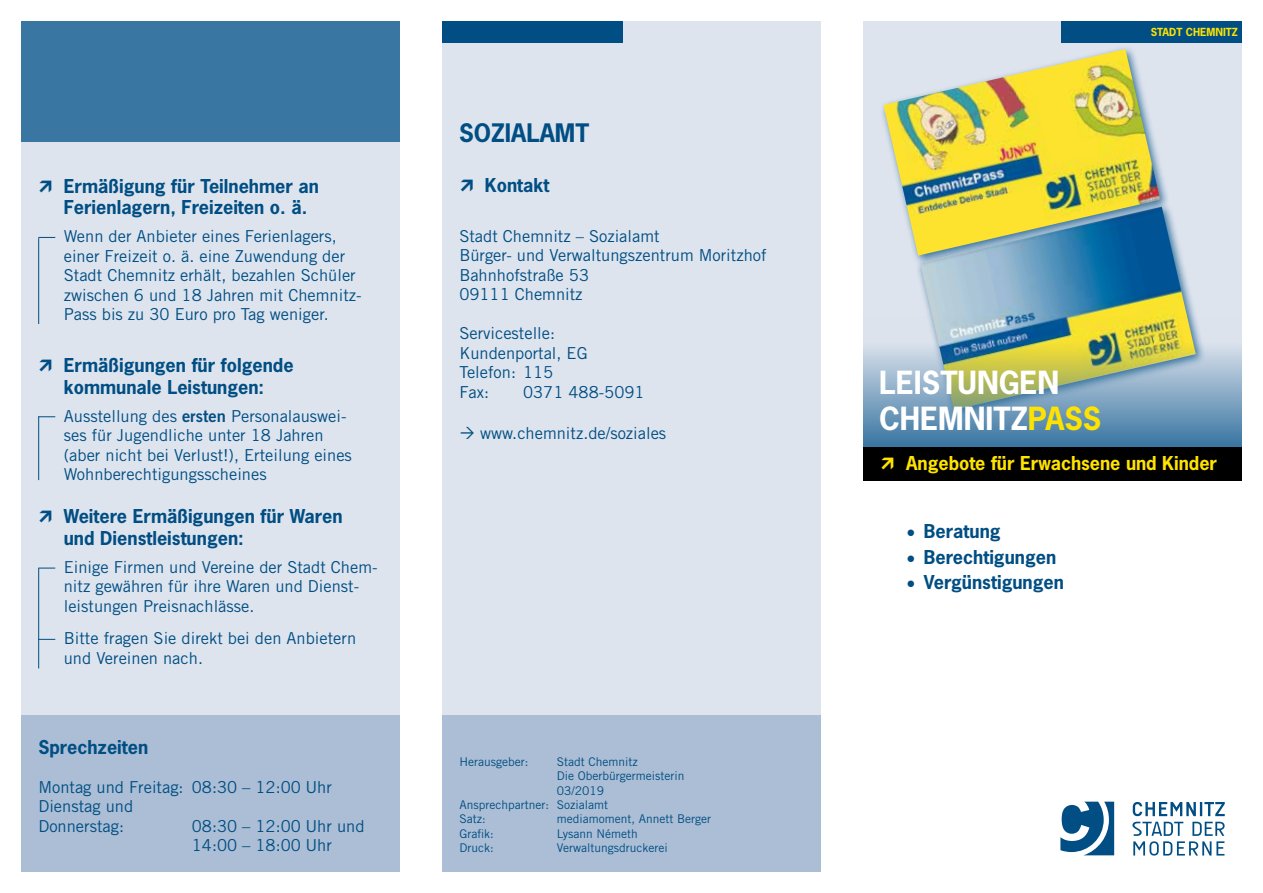
<style>
.page{position:relative;width:1263px;height:893px;background:#fff}
.page>*{position:absolute;margin:0;border:0;box-sizing:border-box;transform-origin:0 0}
.t1{font:700 30px/36px "News Gothic Std";color:#fff}
.t2{font:700 24px "News Gothic Std";color:#004e83}
.t3{font:700 18px/21.6px "News Gothic Std";color:#004e83}
.t4{font:700 18px "News Gothic Std";letter-spacing:-.005em;color:#ffe300}
.t5{font:16.5px/19.5px "Trade Gothic LT Std";color:#004e83}
.t6{font:12px "Trade Gothic LT Std";color:#004e83}
.t7{font:700 10.5px "News Gothic Std";color:#ffe300}
.s1{font-family:"Trade Gothic LT Std Bd 2"}
.s2{color:#ffe300}
</style>
<div class="page">
<div style="left:863px;top:21px;width:379px;height:425px;background:#dee4ee"></div>
<div style="left:442px;top:21px;width:379px;height:851px;background:#dee4ee"></div>
<div style="left:442px;top:716px;width:379px;height:156px;background:#acbed5"></div>
<div style="left:21px;top:21px;width:379px;height:851px;background:#dee4ee"></div>
<div style="left:21px;top:21px;width:379px;height:121px;background:#3a76a2"></div>
<div style="left:863px;top:446px;width:379px;height:34px;background:#000"></div>
<svg style="left:1133px;top:802px;width:92px;height:14px"></svg>
<svg style="left:1132px;top:822px;width:92px;height:33px"></svg>
<svg style="left:1060px;top:802px;width:54px;height:53px"></svg>
<svg style="left:38px;top:237px;width:17px;height:1px"></svg>
<svg style="left:39px;top:416px;width:16px;height:1px"></svg>
<svg style="left:39px;top:568px;width:16px;height:1px"></svg>
<svg style="left:39px;top:639px;width:16px;height:1px"></svg>
<div style="left:442px;top:21px;width:181px;height:22px;background:#004e83"></div>
<img style="left:920px;top:213px;width:275px;height:103px">
<div style="left:1061px;top:21px;width:181px;height:22px;background:#004e83"></div>
<svg style="left:863px;top:316px;width:379px;height:131px;background:#8ca9a3"></svg>
<div style="left:21px;top:716px;width:379px;height:156px;background:#acbed5"></div>
<div style="left:879px;top:44px;width:292px;height:222px;background:#004e83;opacity:.75"></div>
<img style="left:883px;top:49px;width:277px;height:207px">
<hr style="left:38px;top:416px;width:1px;height:64px;background:#004e83">
<hr style="left:38px;top:238px;width:1px;height:86px;background:#004e83">
<hr style="left:38px;top:568px;width:1px;height:100px;background:#004e83">
<p class="t3" style="left:64px;top:175px;width:257px">Ermäßigung für Teilnehmer an<br>Ferienlagern, Freizeiten o. ä.</p>
<p class="t5" style="left:64px;top:226px;width:299px">Wenn der Anbieter eines Ferienlagers, einer Freizeit o. ä. eine Zuwendung der Stadt Chemnitz erhält, bezahlen Schüler zwischen 6 und 18 Jahren mit Chemnitz-Pass bis zu 30 Euro pro Tag weniger.</p>
<p class="t3" style="left:64px;top:354px;width:231px">Ermäßigungen für folgende kommunale Leistungen:</p>
<p class="t5" style="left:64px;top:406px;width:290px">Ausstellung des <span class="s1">ersten</span> Personalauswei&shy;ses für Jugendliche unter 18 Jahren (aber nicht bei Verlust!), Erteilung eines Wohnberechtigungsscheines</p>
<p class="t3" style="left:64px;top:505px;width:280px">Weitere Ermäßigungen für Waren und Dienstleistungen:</p>
<p class="t5" style="left:64px;top:557px;width:315px">Einige Firmen und Vereine der Stadt Chem&shy;nitz gewähren für ihre Waren und Dienst&shy;leistungen Preisnachlässe.</p>
<p class="t5" style="left:64px;top:628px;width:294px">Bitte fragen Sie direkt bei den Anbietern und Vereinen nach.</p>
<p class="t3" style="left:38px;top:736px;width:111px">Sprechzeiten</p>
<p class="t5" style="left:38px;top:777px;width:295px">Montag und Freitag: 08:30 – 12:00 Uhr<br>Dienstag und<br>Donnerstag:</p>
<p class="t5" style="left:192px;top:816px;width:174px">08:30 – 12:00 Uhr und<br>14:00 – 18:00 Uhr</p>
<h2 class="t2" style="left:459px;top:117px;width:47px">Sozialamt</h2>
<p class="t3" style="left:485px;top:174px;width:66px">Kontakt</p>
<p class="t5" style="left:459px;top:226px;width:309px">Stadt Chemnitz – Sozialamt<br>Bürger- und Verwaltungszentrum Moritzhof<br>Bahnhofstraße 53<br>09111 Chemnitz</p>
<p class="t5" style="left:459px;top:323px;width:130px">Servicestelle:<br>Kundenportal, EG<br>Telefon: 115<br>Fax:</p>
<p class="t5" style="left:523px;top:382px;width:123px">0371 488-5091</p>
<p class="t5" style="left:480px;top:423px;width:188px">www.chemnitz.de/soziales</p>
<p class="t6" style="left:459px;top:754px;width:70px">Herausgeber:</p>
<p class="t6" style="left:557px;top:754px;width:82px">Stadt Chemnitz</p>
<p class="t6" style="left:557px;top:769px;width:129px">Die Oberbürgermeisterin</p>
<p class="t6" style="left:557px;top:783px;width:49px">03/2019</p>
<p class="t6" style="left:459px;top:797px;width:150px">Ansprechpartner: Sozialamt</p>
<p class="t6" style="left:459px;top:812px;width:28px">Satz:</p>
<p class="t6" style="left:557px;top:812px;width:156px">mediamoment, Annett Berger</p>
<p class="t6" style="left:459px;top:826px;width:36px">Grafik:</p>
<p class="t6" style="left:557px;top:826px;width:82px">Lysann Németh</p>
<p class="t6" style="left:459px;top:841px;width:36px">Druck:</p>
<p class="t6" style="left:557px;top:841px;width:112px">Verwaltungsdruckerei</p>
<p class="t7" style="left:1151px;top:25px;width:89px">STADT CHEMNITZ</p>
<h1 class="t1" style="left:879px;top:364px;width:224px">LEISTUNGEN<br>CHEMNITZ<span class="s2">PASS</span></h1>
<p class="t4" style="left:906px;top:451px;width:312px">Angebote für Erwachsene und Kinder</p>
<p class="t3" style="left:907px;top:520px;width:95px">• Beratung</p>
<p class="t3" style="left:907px;top:546px;width:151px">• Berechtigungen</p>
<p class="t3" style="left:907px;top:571px;width:159px">• Vergünstigungen</p>
</div>
